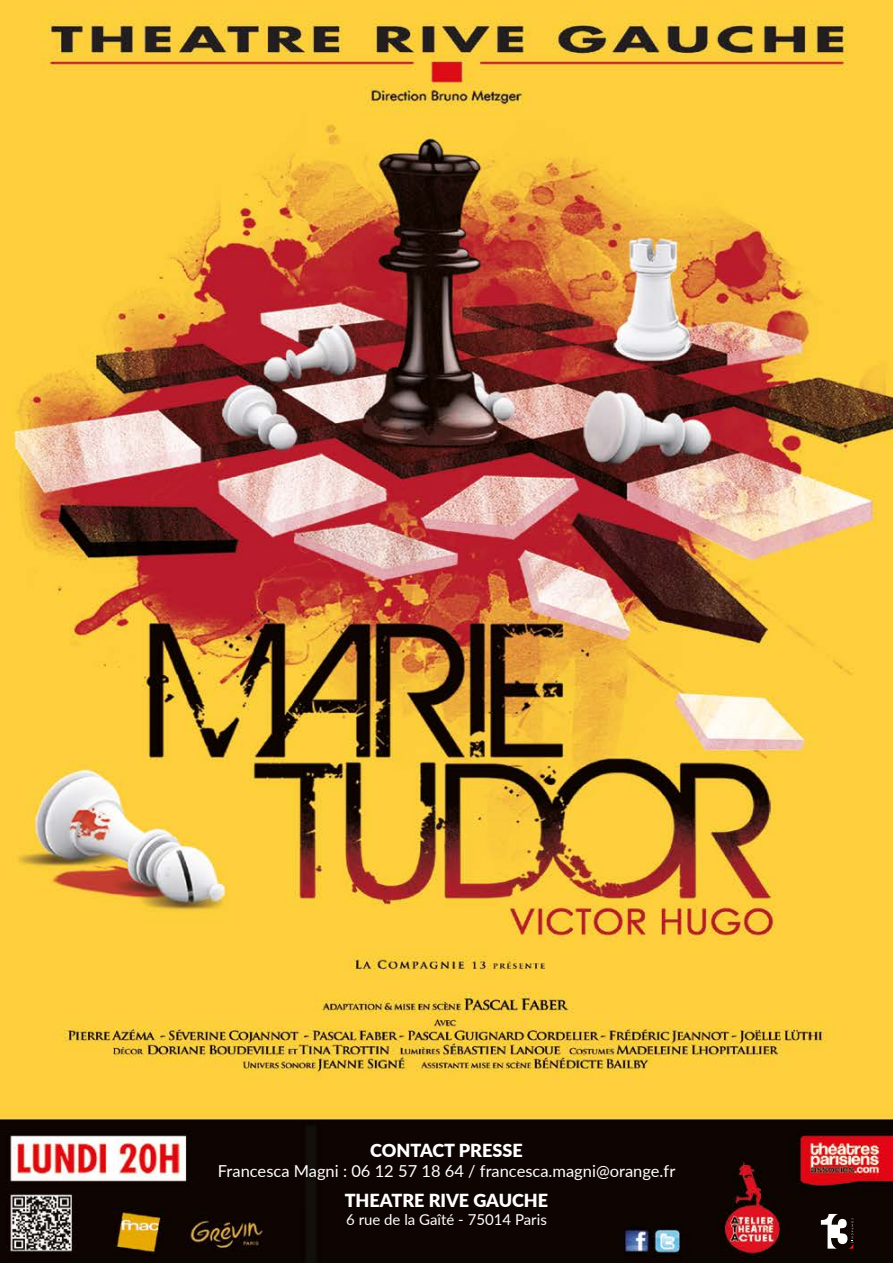
<style>
.page{position:relative;width:893px;height:1263px;background:#fff}
.page>*{position:absolute;margin:0;border:0;box-sizing:border-box;transform-origin:0 0}
.t1{font:900 18px "Lato";color:#fff}
.t2{font:16.5px "Lato";color:#fff}
.t3{font:15px "Lato";color:#fff}
</style>
<div class="page">
<img style="left:0;top:0;width:893px;height:1263px">
<svg style="left:821px;top:1214px;width:32px;height:34px"></svg>
<p class="t1" style="left:370px;top:1137px;width:154px">CONTACT PRESSE</p>
<p class="t2" style="left:218px;top:1159px;width:459px">Francesca Magni : 06 12 57 18 64 / francesca.magni@orange.fr</p>
<p class="t1" style="left:345px;top:1187px;width:205px">THEATRE RIVE GAUCHE</p>
<p class="t3" style="left:346px;top:1209px;width:202px">6 rue de la Gaîté - 75014 Paris</p>
</div>
